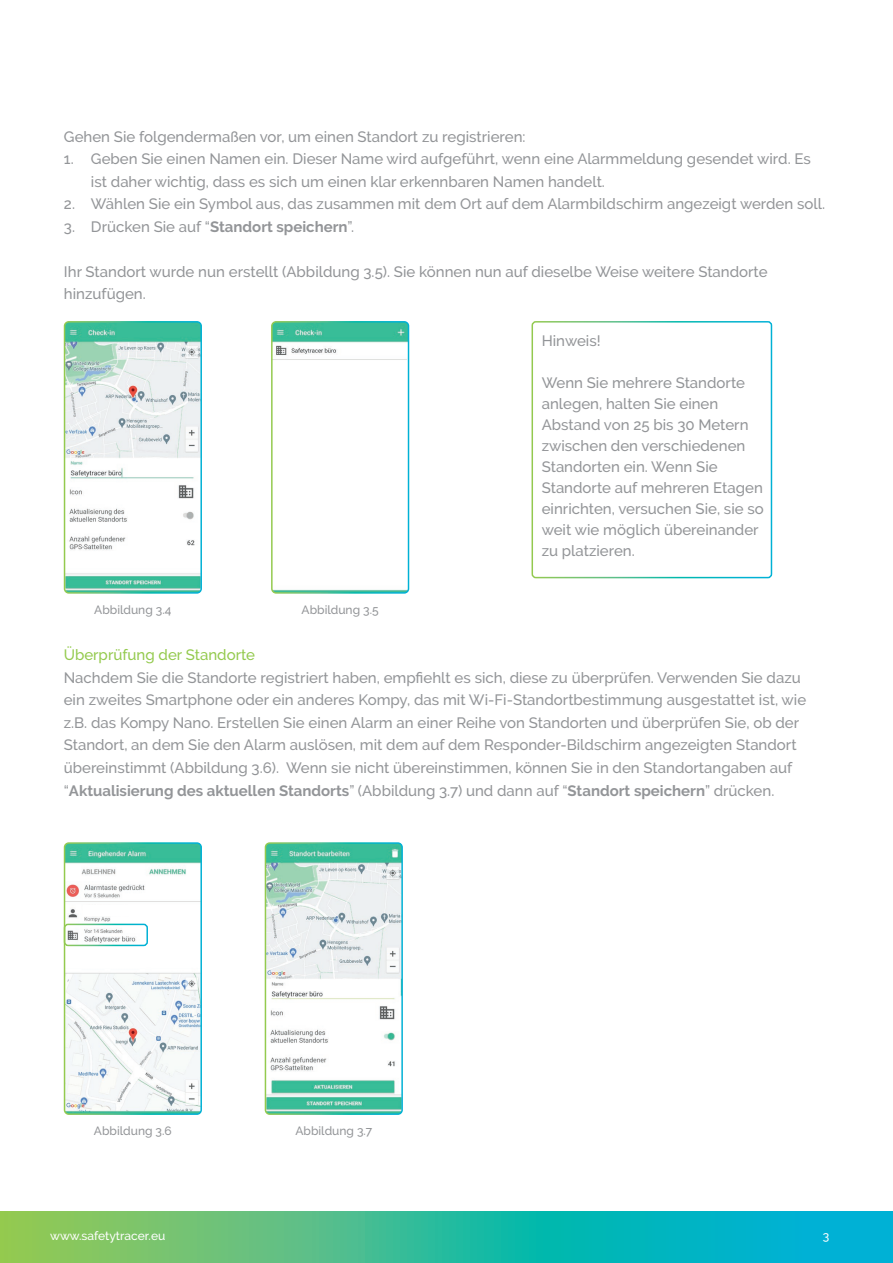
<style>
.page{position:relative;width:893px;height:1263px;background:#fff}
.page>*{position:absolute;margin:0;border:0;box-sizing:border-box;transform-origin:0 0}
.t1{font:500 15px/21px "Raleway";color:#939598}
.t2{font:500 15px "Raleway";color:#94ca4e}
.t3{font:500 12px "Raleway";color:#939598}
.t4{font:500 12px "Raleway";color:#fff}
.s1{font-weight:700}
</style>
<div class="page">
<svg style="left:0;top:1212px;width:893px;height:51px;background:#36bb9b"></svg>
<img style="left:67px;top:324px;width:132px;height:267px">
<div style="left:64px;top:321px;width:138px;height:273px;border:2px solid #fff;border-radius:4px"></div>
<img style="left:274px;top:324px;width:132px;height:267px">
<div style="left:271px;top:321px;width:138px;height:273px;border:2px solid #fff;border-radius:4px"></div>
<img style="left:67px;top:845px;width:132px;height:267px">
<div style="left:64px;top:842px;width:138px;height:273px;border:2px solid #fff;border-radius:4px"></div>
<div style="left:83px;top:905px;width:49px;height:11px;background:#fff"></div>
<div style="left:64px;top:924px;width:84px;height:22px;border:2px solid #fff;border-radius:4px"></div>
<img style="left:268px;top:845px;width:132px;height:267px">
<div style="left:265px;top:842px;width:138px;height:273px;border:2px solid #fff;border-radius:4px"></div>
<div style="left:531px;top:321px;width:241px;height:257px;border:2px solid #fff;border-radius:4px"></div>
<p class="t1" style="left:64px;top:126px;width:463px">Gehen Sie folgendermaßen vor, um einen Standort zu registrieren:</p>
<p class="t1" style="left:91px;top:148px;width:721px;line-height:22.5px;text-indent:-27px">1. Geben Sie einen Namen ein. Dieser Name wird aufgeführt, wenn eine Alarmmeldung gesendet wird. Es ist daher wichtig, dass es sich um einen klar erkennbaren Namen handelt.</p>
<p class="t1" style="left:64px;top:193px;width:763px">2. Wählen Sie ein Symbol aus, das zusammen mit dem Ort auf dem Alarmbildschirm angezeigt werden soll.</p>
<p class="t1" style="left:64px;top:216px;width:292px">3. Drücken Sie auf “<span class="s1">Standort speichern</span>”.</p>
<p class="t1" style="left:64px;top:260px;width:705px;line-height:22.5px">Ihr Standort wurde nun erstellt (Abbildung 3.5). Sie können nun auf dieselbe Weise weitere Standorte hinzufügen.</p>
<p class="t1" style="left:542px;top:330px;width:60px">Hinweis!</p>
<p class="t1" style="left:542px;top:372px;width:224px">Wenn Sie mehrere Standorte anlegen, halten Sie einen<br>Abstand von 25 bis 30 Metern zwischen den verschiedenen<br>Standorten ein. Wenn Sie<br>Standorte auf mehreren Etagen einrichten, versuchen Sie, sie so weit wie möglich übereinander zu platzieren.</p>
<p class="t3" style="left:94px;top:602px;width:79px">Abbildung 3.4</p>
<p class="t3" style="left:302px;top:602px;width:79px">Abbildung 3.5</p>
<p class="t2" style="left:64px;top:646px;width:193px">Überprüfung der Standorte</p>
<p class="t1" style="left:64px;top:666px;width:744px;line-height:22.5px">Nachdem Sie die Standorte registriert haben, empfiehlt es sich, diese zu überprüfen. Verwenden Sie dazu ein zweites Smartphone oder ein anderes Kompy, das mit Wi-Fi-Standortbestimmung ausgestattet ist, wie z.B. das Kompy Nano. Erstellen Sie einen Alarm an einer Reihe von Standorten und überprüfen Sie, ob der Standort, an dem Sie den Alarm auslösen, mit dem auf dem Responder-Bildschirm angezeigten Standort übereinstimmt (Abbildung 3.6). Wenn sie nicht übereinstimmen, können Sie in den Standortangaben auf “<span class="s1">Aktualisierung des aktuellen Standorts</span>” (Abbildung 3.7) und dann auf “<span class="s1">Standort speichern</span>” drücken.</p>
<p class="t3" style="left:94px;top:1124px;width:79px">Abbildung 3.6</p>
<p class="t3" style="left:295px;top:1124px;width:78px">Abbildung 3.7</p>
<p class="t4" style="left:50px;top:1229px;width:117px">www.safetytracer.eu</p>
<p class="t4" style="left:823px;top:1229px;width:8px">3</p>
</div>
